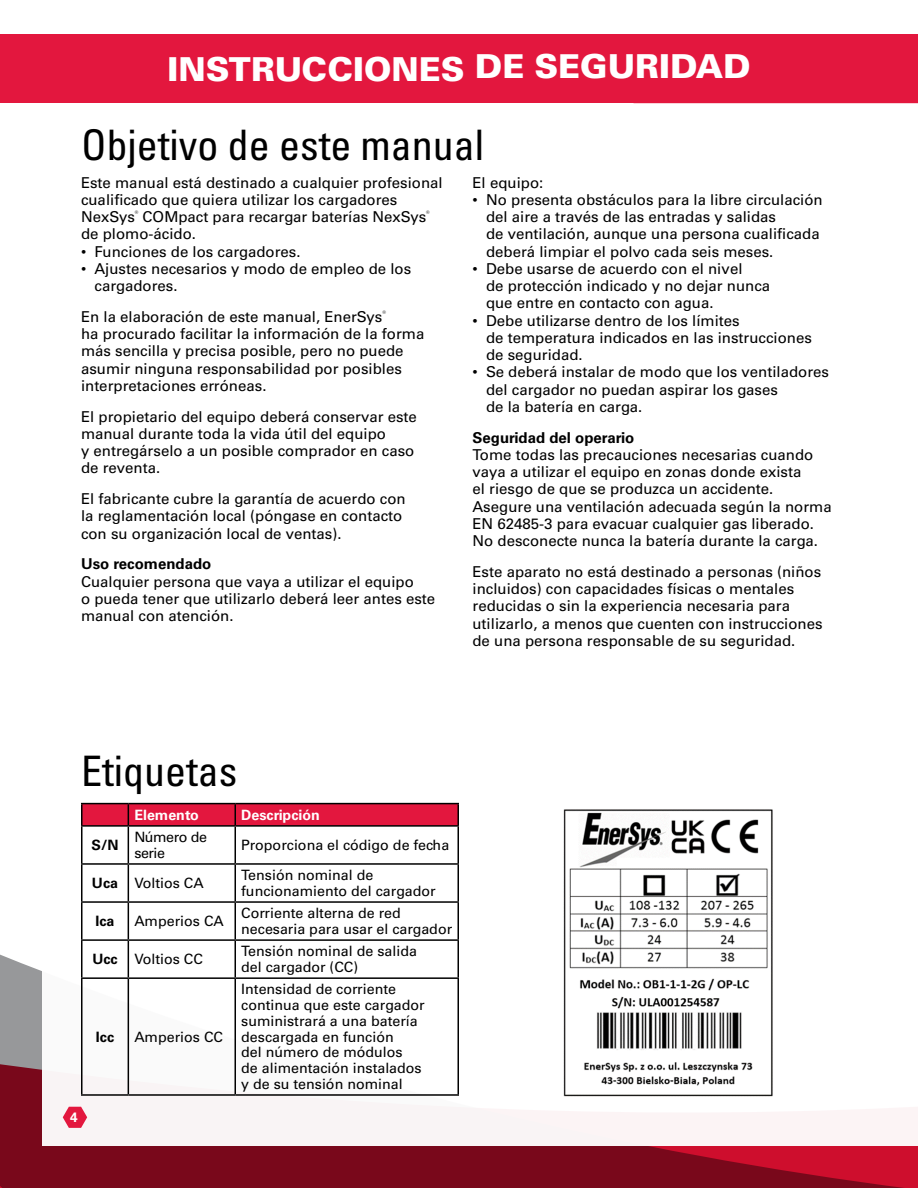
<style>
.page{position:relative;width:918px;height:1188px;background:#fff}
.page>*{position:absolute;margin:0;border:0;box-sizing:border-box;transform-origin:0 0}
.Labels{font:condensed 42px "Univers LT Pro";color:#000}
.t1{font:900 33px "Univers LT Pro 75";color:#fff}
.Labels-2{font:15px/17.2px "Univers LT Pro 55 Roman";color:#000}
.Labels-3{font:700 15px "Univers LT Pro 65";color:#000}
.Labels-4{font:14.25px/15.8px "Univers LT Std";color:#000}
.Labels-5{font:700 14.25px "Univers LT Std";color:#fff}
.Labels-6{font:700 14.25px "Univers LT Std";color:#000}
.Labels-7{font:14.25px/15.8px "Univers LT Std";letter-spacing:-.03em;color:#000}
.t2{font:700 13.5px "Univers LT Pro 65";color:#fff}
.s1{font-family:"Univers"}
</style>
<div class="page">
<svg style="left:0;top:954px;width:918px;height:234px;background:#88182b"></svg>
<div style="left:42px;top:857px;width:876px;height:289px;background:#fff"></div>
<div style="left:0;top:35px;width:918px;height:68px;background:#e3173e"></div>
<hr style="left:81px;top:827px;width:1px;height:36px;background:#000">
<hr style="left:128px;top:827px;width:1px;height:36px;background:#000">
<hr style="left:235px;top:827px;width:1px;height:36px;background:#000">
<hr style="left:458px;top:827px;width:1px;height:36px;background:#000">
<hr style="left:81px;top:863px;width:47px;height:2px;background:#000">
<hr style="left:81px;top:865px;width:1px;height:36px;background:#000">
<hr style="left:128px;top:863px;width:107px;height:2px;background:#000">
<hr style="left:128px;top:865px;width:1px;height:36px;background:#000">
<hr style="left:235px;top:863px;width:224px;height:2px;background:#000">
<hr style="left:235px;top:865px;width:1px;height:36px;background:#000">
<hr style="left:458px;top:865px;width:1px;height:36px;background:#000">
<hr style="left:81px;top:901px;width:47px;height:2px;background:#000">
<hr style="left:81px;top:903px;width:1px;height:36px;background:#000">
<hr style="left:128px;top:901px;width:107px;height:2px;background:#000">
<hr style="left:128px;top:903px;width:1px;height:36px;background:#000">
<hr style="left:235px;top:901px;width:224px;height:2px;background:#000">
<hr style="left:235px;top:903px;width:1px;height:36px;background:#000">
<hr style="left:458px;top:903px;width:1px;height:36px;background:#000">
<hr style="left:81px;top:939px;width:47px;height:2px;background:#000">
<hr style="left:81px;top:941px;width:1px;height:36px;background:#000">
<hr style="left:128px;top:939px;width:107px;height:2px;background:#000">
<hr style="left:128px;top:941px;width:1px;height:36px;background:#000">
<hr style="left:235px;top:939px;width:224px;height:2px;background:#000">
<hr style="left:235px;top:941px;width:1px;height:36px;background:#000">
<hr style="left:458px;top:941px;width:1px;height:36px;background:#000">
<hr style="left:81px;top:977px;width:47px;height:2px;background:#000">
<hr style="left:81px;top:979px;width:1px;height:115px;background:#000">
<hr style="left:128px;top:977px;width:107px;height:2px;background:#000">
<hr style="left:128px;top:979px;width:1px;height:115px;background:#000">
<hr style="left:235px;top:977px;width:224px;height:2px;background:#000">
<hr style="left:235px;top:979px;width:1px;height:115px;background:#000">
<hr style="left:458px;top:979px;width:1px;height:115px;background:#000">
<hr style="left:81px;top:1094px;width:47px;height:2px;background:#000">
<hr style="left:128px;top:1094px;width:107px;height:2px;background:#000">
<hr style="left:235px;top:1094px;width:224px;height:2px;background:#000">
<hr style="left:81px;top:803px;width:47px;height:1px;background:#000">
<hr style="left:128px;top:803px;width:107px;height:1px;background:#000">
<hr style="left:235px;top:803px;width:224px;height:1px;background:#000">
<svg style="left:81px;top:804px;width:378px;height:21px;background:#db163c"></svg>
<hr style="left:81px;top:825px;width:47px;height:2px;background:#000">
<hr style="left:128px;top:825px;width:107px;height:2px;background:#000">
<hr style="left:235px;top:825px;width:224px;height:2px;background:#000">
<img style="left:563px;top:809px;width:210px;height:288px">
<svg style="left:63px;top:1107px;width:24px;height:21px"></svg>
<p class="t1" style="left:167px;top:47px;width:585px">INSTRUCCIONES DE SEGURIDAD</p>
<p class="Labels" style="left:81px;top:118px;width:405px">Objetivo de este manual</p>
<p class="Labels-2" style="left:81px;top:173px;width:363px">Este manual está destinado a cualquier profesional cualificado que quiera utilizar los cargadores NexSys<sup>®</sup> COMpact para recargar baterías NexSys<sup>® </sup>de plomo-ácido.</p>
<p class="Labels-2" style="left:81px;top:242px;width:221px"><span class="s1">•</span> Funciones de los cargadores.</p>
<p class="Labels-2" style="left:94px;top:259px;width:318px;text-indent:-14px"><span class="s1">•</span> Ajustes necesarios y modo de empleo de los cargadores.</p>
<p class="Labels-2" style="left:81px;top:307px;width:345px">En la elaboración de este manual, EnerSys<sup>®<br></sup>ha procurado facilitar la información de la forma más sencilla y precisa posible, pero no puede asumir ninguna responsabilidad por posibles interpretaciones erróneas.</p>
<p class="Labels-2" style="left:81px;top:407px;width:337px">El propietario del equipo deberá conservar este manual durante toda la vida útil del equipo<br>y entregárselo a un posible comprador en caso de reventa.</p>
<p class="Labels-2" style="left:81px;top:489px;width:326px">El fabricante cubre la garantía de acuerdo con la reglamentación local (póngase en contacto con su organización local de ventas).</p>
<p class="Labels-3" style="left:81px;top:553px;width:132px">Uso recomendado</p>
<p class="Labels-2" style="left:81px;top:572px;width:356px">Cualquier persona que vaya a utilizar el equipo<br>o pueda tener que utilizarlo deberá leer antes este manual con atención.</p>
<p class="Labels-2" style="left:472px;top:173px;width:72px">El equipo:</p>
<p class="Labels-2" style="left:486px;top:190px;width:338px;text-indent:-14px"><span class="s1">•</span> No presenta obstáculos para la libre circulación del aire a través de las entradas y salidas<br>de ventilación, aunque una persona cualificada deberá limpiar el polvo cada seis meses.</p>
<p class="Labels-2" style="left:486px;top:259px;width:286px;text-indent:-14px"><span class="s1">•</span> Debe usarse de acuerdo con el nivel<br>de protección indicado y no dejar nunca que entre en contacto con agua.</p>
<p class="Labels-2" style="left:486px;top:311px;width:327px;text-indent:-14px"><span class="s1">•</span> Debe utilizarse dentro de los límites<br>de temperatura indicados en las instrucciones de seguridad.</p>
<p class="Labels-2" style="left:486px;top:363px;width:345px;text-indent:-14px"><span class="s1">•</span> Se deberá instalar de modo que los ventiladores del cargador no puedan aspirar los gases<br>de la batería en carga.</p>
<p class="Labels-3" style="left:472px;top:427px;width:163px">Seguridad del operario</p>
<p class="Labels-2" style="left:472px;top:445px;width:361px">Tome todas las precauciones necesarias cuando vaya a utilizar el equipo en zonas donde exista<br>el riesgo de que se produzca un accidente.<br>Asegure una ventilación adecuada según la norma EN 62485-3 para evacuar cualquier gas liberado.<br>No desconecte nunca la batería durante la carga.</p>
<p class="Labels-2" style="left:472px;top:562px;width:352px">Este aparato no está destinado a personas (niños incluidos) con capacidades físicas o mentales reducidas o sin la experiencia necesaria para utilizarlo, a menos que cuenten con instrucciones de una persona responsable de su seguridad.</p>
<p class="Labels" style="left:81px;top:744px;width:158px">Etiquetas</p>
<p class="Labels-5" style="left:134px;top:807px;width:66px">Elemento</p>
<p class="Labels-5" style="left:241px;top:807px;width:80px">Descripción</p>
<p class="Labels-6" style="left:92px;top:837px;width:28px">S/N</p>
<p class="Labels-7" style="left:134px;top:829px;width:74px">Número de serie</p>
<p class="Labels-4" style="left:241px;top:837px;width:210px">Proporciona el código de fecha</p>
<p class="Labels-6" style="left:92px;top:875px;width:28px">Uca</p>
<p class="Labels-4" style="left:134px;top:875px;width:71px">Voltios CA</p>
<p class="Labels-4" style="left:241px;top:867px;width:196px">Tensión nominal de funcionamiento del cargador</p>
<p class="Labels-6" style="left:96px;top:913px;width:21px">Ica</p>
<p class="Labels-4" style="left:134px;top:913px;width:91px">Amperios CA</p>
<p class="Labels-4" style="left:241px;top:906px;width:212px">Corriente alterna de red necesaria para usar el cargador</p>
<p class="Labels-6" style="left:92px;top:951px;width:27px">Ucc</p>
<p class="Labels-4" style="left:134px;top:951px;width:70px">Voltios CC</p>
<p class="Labels-4" style="left:241px;top:944px;width:177px">Tensión nominal de salida del cargador (CC)</p>
<p class="t2" style="left:70px;top:1108px;width:9px">4</p>
<p class="Labels-6" style="left:96px;top:1028px;width:20px">Icc</p>
<p class="Labels-4" style="left:134px;top:1029px;width:90px">Amperios CC</p>
<p class="Labels-4" style="left:241px;top:982px;width:185px">Intensidad de corriente continua que este cargador suministrará a una batería descargada en función<br>del número de módulos<br>de alimentación instalados y de su tensión nominal</p>
</div>
